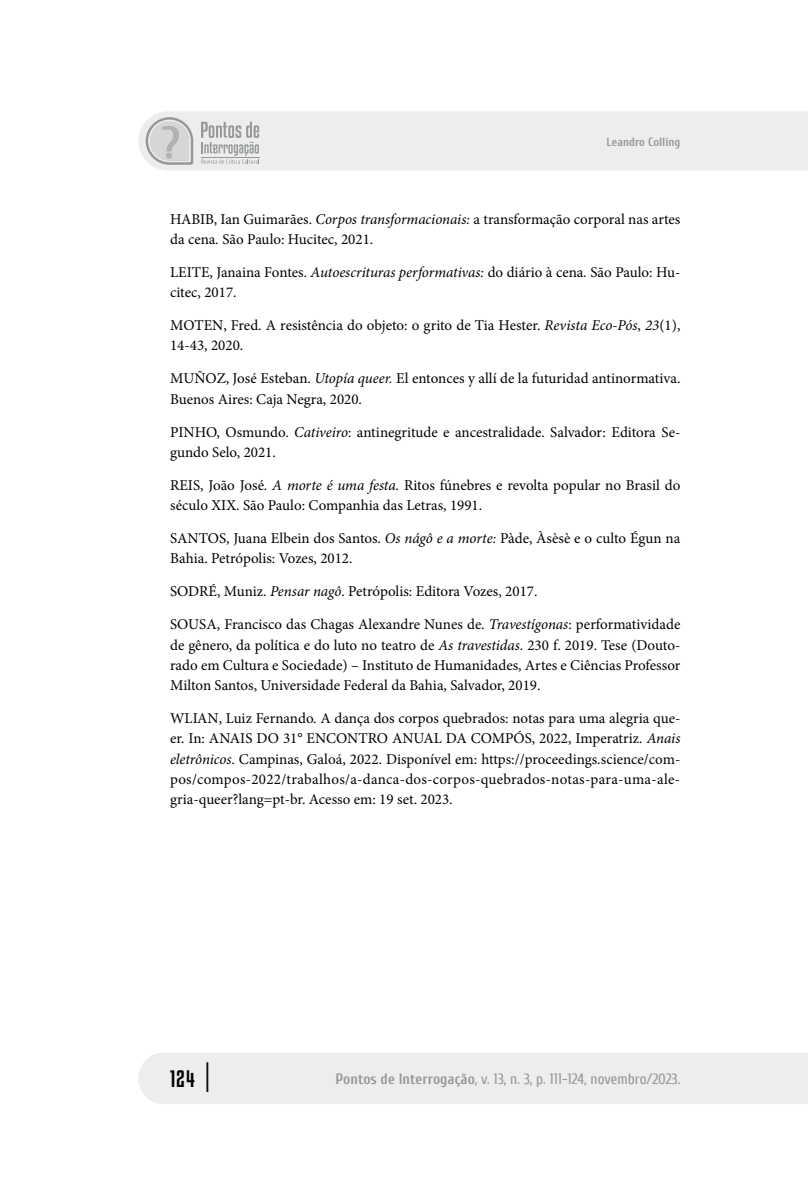
<style>
.page{position:relative;width:808px;height:1178px;background:#fff}
.page>*{position:absolute;margin:0;border:0;box-sizing:border-box;transform-origin:0 0}
.t1{font:21px "Kenyan Coffee Rg";color:#000}
.t2{font:15px/20.2px "Minion Pro";color:#000}
.t3{font:15px "Cuprum";color:#969999}
.t4{font:700 12px "Cuprum";color:#969999}
.s1{font-style:italic}
.s2{font-size:26.85px}
.s3{font-weight:700}
</style>
<div class="page">
<div style="left:138px;top:1053px;width:670px;height:51px;background:#ededed"></div>
<div style="left:138px;top:111px;width:670px;height:59px;background:#ededed"></div>
<svg style="left:201px;top:122px;width:59px;height:42px;background:#ced0d0"></svg>
<hr style="left:201px;top:157px;width:58px;height:1px;background:#969999">
<svg style="left:146px;top:117px;width:47px;height:48px;background:#cecece"></svg>
<p class="t4" style="left:607px;top:133px;width:75px">Leandro Colling</p>
<p class="t2" style="left:170px;top:209px;width:512px">HABIB, Ian Guimarães. <span class="s1">Corpos transformacionais:</span> a transformação corporal nas artes da cena<span class="s1">.</span> São Paulo: Hucitec, 2021.</p>
<p class="t2" style="left:170px;top:262px;width:512px">LEITE, Janaina Fontes. <span class="s1">Autoescrituras performativas:</span> do diário à cena<span class="s1">.</span> São Paulo: Hu&shy;citec, 2017.</p>
<p class="t2" style="left:170px;top:315px;width:512px">MOTEN, Fred. A resistência do objeto: o grito de Tia Hester. <span class="s1">Revista Eco-Pós</span>, <span class="s1">23</span>(1),<br>14-43, 2020.</p>
<p class="t2" style="left:170px;top:368px;width:512px">MUÑOZ, José Esteban. <span class="s1">Utopía queer.</span> El entonces y allí de la futuridad antinormativa.<br>Buenos Aires: Caja Negra, 2020.</p>
<p class="t2" style="left:170px;top:422px;width:512px">PINHO, Osmundo. <span class="s1">Cativeiro</span>: antinegritude e ancestralidade. Salvador: Editora Se&shy;gundo Selo, 2021.</p>
<p class="t2" style="left:170px;top:475px;width:512px">REIS, João José. <span class="s1">A morte é uma festa.</span> Ritos fúnebres e revolta popular no Brasil do século XIX. São Paulo: Companhia das Letras, 1991.</p>
<p class="t2" style="left:170px;top:528px;width:512px">SANTOS, Juana Elbein dos Santos. <span class="s1">Os nágô e a morte:</span> Pàde, Àsèsè e o culto Égun na<br>Bahia. Petrópolis: Vozes, 2012.</p>
<p class="t2" style="left:170px;top:581px;width:369px">SODRÉ, Muniz. <span class="s1">Pensar nagô</span>. Petrópolis: Editora Vozes, 2017.</p>
<p class="t2" style="left:170px;top:614px;width:512px;text-align:justify">SOUSA, Francisco das Chagas Alexandre Nunes de. <span class="s1">Travestígonas</span>: performatividade de gênero, da política e do luto no teatro de <span class="s1">As travestidas</span>. 230 f. 2019. Tese (Douto&shy;rado em Cultura e Sociedade) – Instituto de Humanidades, Artes e Ciências Professor Milton Santos, Universidade Federal da Bahia, Salvador, 2019.</p>
<p class="t2" style="left:170px;top:708px;width:512px;text-align:justify">WLIAN, Luiz Fernando. A dança dos corpos quebrados: notas para uma alegria que&shy;er. In: ANAIS DO 31° ENCONTRO ANUAL DA COMPÓS, 2022, Imperatriz. <span class="s1">Anais eletrônicos</span>. Campinas, Galoá, 2022. Disponível em: https://proceedings.science/com&shy;pos/compos-2022/trabalhos/a-danca-dos-corpos-quebrados-notas-para-uma-ale&shy;gria-queer?lang=pt-br. Acesso em: 19 set. 2023.</p>
<h1 class="t1" style="left:170px;top:1065px;width:41px">124 <span class="s2">|</span></h1>
<p class="t3" style="left:336px;top:1071px;width:346px"><span class="s3">Pontos de Interrogação</span>, v. 13, n. 3, p. 111-124, novembro/2023.</p>
</div>
